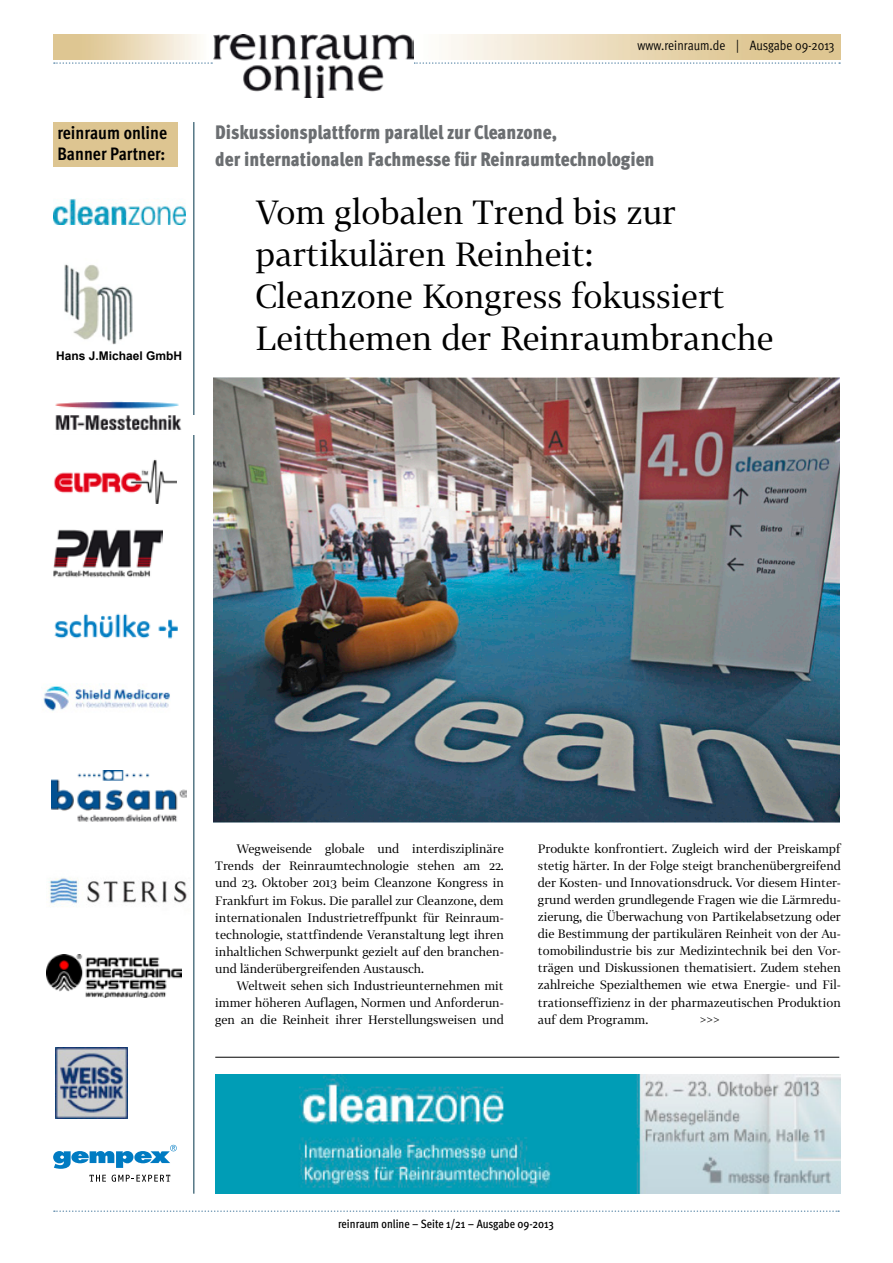
<style>
.page{position:relative;width:893px;height:1263px;background:#fff}
.page>*{position:absolute;margin:0;border:0;box-sizing:border-box;transform-origin:0 0}
.t1{font:33px/42px "Tabac G2";color:#000}
.t2{font:900 condensed 19.5px/27px "Meta OT";color:#6b6e71}
.t3{font:700 condensed 18px/21px "Meta OT";color:#000}
.t4{font:13.5px "Meta OT Cond Norm";color:#000}
.t5{font:12px/17px "Tabac G2";color:#000;text-align:justify}
.t6{font:500 condensed 12px "Meta OT";color:#000}
.t7{font:700 12px "Arial";color:#000}
</style>
<div class="page">
<img style="left:413px;top:34px;width:427px;height:25px">
<svg style="left:414px;top:62px;width:426px;height:2px"></svg>
<svg style="left:54px;top:62px;width:159px;height:2px"></svg>
<svg style="left:54px;top:1210px;width:785px;height:2px"></svg>
<div style="left:53px;top:122px;width:125px;height:44px;background:#ddc591"></div>
<hr style="left:193px;top:122px;width:1px;height:1072px;background:#00334a">
<img style="left:214px;top:34px;width:199px;height:63px">
<img style="left:54px;top:613px;width:124px;height:26px">
<img style="left:43px;top:686px;width:127px;height:25px">
<img style="left:55px;top:401px;width:124px;height:8px">
<img style="left:55px;top:416px;width:139px;height:18px">
<img style="left:55px;top:1047px;width:73px;height:72px">
<svg style="left:53px;top:1145px;width:124px;height:24px"></svg>
<svg style="left:89px;top:1175px;width:17px;height:6px"></svg>
<svg style="left:112px;top:1175px;width:58px;height:7px"></svg>
<img style="left:64px;top:264px;width:69px;height:81px">
<img style="left:52px;top:770px;width:135px;height:52px">
<img style="left:47px;top:954px;width:135px;height:43px">
<img style="left:49px;top:877px;width:138px;height:28px">
<img style="left:53px;top:529px;width:110px;height:49px">
<img style="left:54px;top:459px;width:122px;height:45px">
<hr style="left:215px;top:1057px;width:624px;height:1px;background:#000">
<img style="left:215px;top:1074px;width:626px;height:120px">
<img style="left:214px;top:377px;width:626px;height:445px">
<img style="left:53px;top:199px;width:132px;height:25px">
<h3 class="t3" style="left:57px;top:122px;width:111px">reinraum online<br>Banner Partner:</h3>
<p class="t7" style="left:56px;top:348px;width:128px">Hans J.Michael GmbH</p>
<p class="t4" style="left:638px;top:37px;width:198px">www.reinraum.de | Ausgabe 09-2013</p>
<h2 class="t2" style="left:215px;top:119px;width:441px">Diskussionsplattform parallel zur Cleanzone,<br>der internationalen Fachmesse für Reinraumtechnologien</h2>
<h1 class="t1" style="left:255px;top:191px;width:520px">Vom globalen Trend bis zur partikulären Reinheit:<br>Cleanzone Kongress fokussiert<br>Leitthemen der Reinraumbranche</h1>
<p class="t5" style="left:215px;top:840px;width:290px;text-indent:21px">Wegweisende globale und interdisziplinäre Trends der Reinraumtechnologie stehen am 22. und 23. Oktober 2013 beim Cleanzone Kongress in Frankfurt im Fokus. Die parallel zur Cleanzone, dem internationalen Industrietreffpunkt für Reinraum&shy;technologie, stattfindende Veranstaltung legt ihren inhaltlichen Schwerpunkt gezielt auf den branchen&shy;und länderübergreifenden Austausch.</p>
<p class="t5" style="left:215px;top:976px;width:290px;text-indent:21px">Weltweit sehen sich Industrieunternehmen mit immer höheren Auflagen, Normen und Anforderun&shy;gen an die Reinheit ihrer Herstellungsweisen und</p>
<p class="t5" style="left:538px;top:840px;width:304px">Produkte konfrontiert. Zugleich wird der Preiskampf stetig härter. In der Folge steigt branchenübergreifend der Kosten- und Innovationsdruck. Vor diesem Hinter&shy;grund werden grundlegende Fragen wie die Lärmredu&shy;zierung, die Überwachung von Partikelabsetzung oder die Bestimmung der partikulären Reinheit von der Au&shy;tomobilindustrie bis zur Medizintechnik bei den Vor&shy;trägen und Diskussionen thematisiert. Zudem stehen zahlreiche Spezialthemen wie etwa Energie- und Fil&shy;trationseffizienz in der pharmazeutischen Produktion auf dem Programm.</p>
<p class="t5" style="left:700px;top:1010px;width:21px">&gt;&gt;&gt;</p>
<p class="t6" style="left:338px;top:1216px;width:217px">reinraum online – Seite 1/21 – Ausgabe 09-2013</p>
</div>
